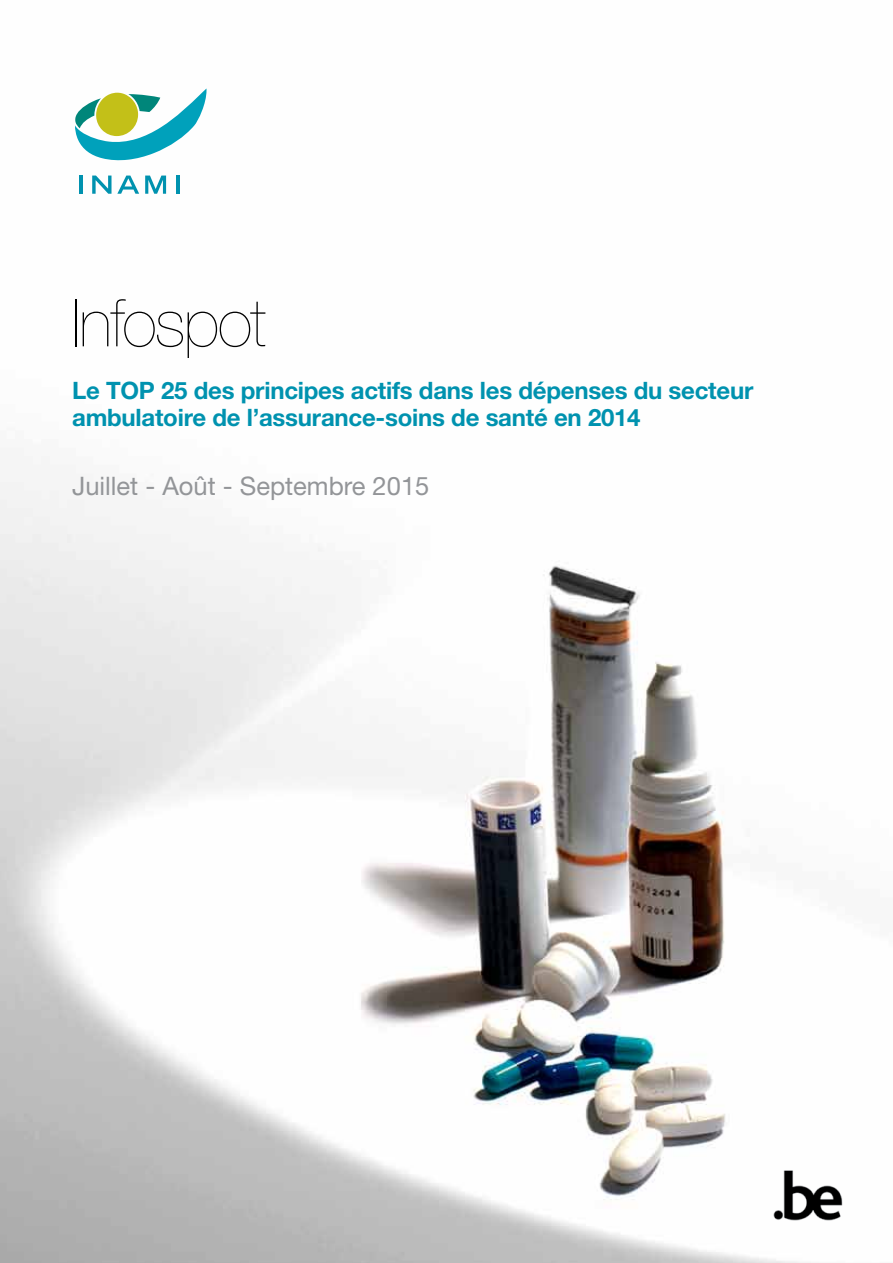
<style>
.page{position:relative;width:893px;height:1263px;background:#fff}
.page>*{position:absolute;margin:0;border:0;box-sizing:border-box;transform-origin:0 0}
.t1{font:200 66px "Helvetica Neue LT Std";letter-spacing:-.025em;color:#000}
.t2{font:25.5px "Helvetica Neue LT Std";color:#939598}
.t3{font:700 24px/27px "Helvetica Neue LT Std";letter-spacing:-.01em;color:#0092af}
</style>
<div class="page">
<img style="left:0;top:175px;width:811px;height:1088px">
<img style="left:772px;top:1156px;width:71px;height:66px">
<svg style="left:75px;top:88px;width:132px;height:73px"></svg>
<hr style="left:79px;top:176px;width:3px;height:18px;background:#0092af">
<svg style="left:92px;top:176px;width:47px;height:18px"></svg>
<svg style="left:145px;top:176px;width:21px;height:18px"></svg>
<hr style="left:176px;top:176px;width:3px;height:18px;background:#0092af">
<h1 class="t1" style="left:72px;top:285px;width:196px">Infospot</h1>
<p class="t3" style="left:72px;top:376px;width:683px">Le TOP 25 des principes actifs dans les dépenses du secteur ambulatoire de l’assurance-soins de santé en 2014</p>
<p class="t2" style="left:72px;top:470px;width:359px">Juillet - Août - Septembre 2015</p>
</div>
